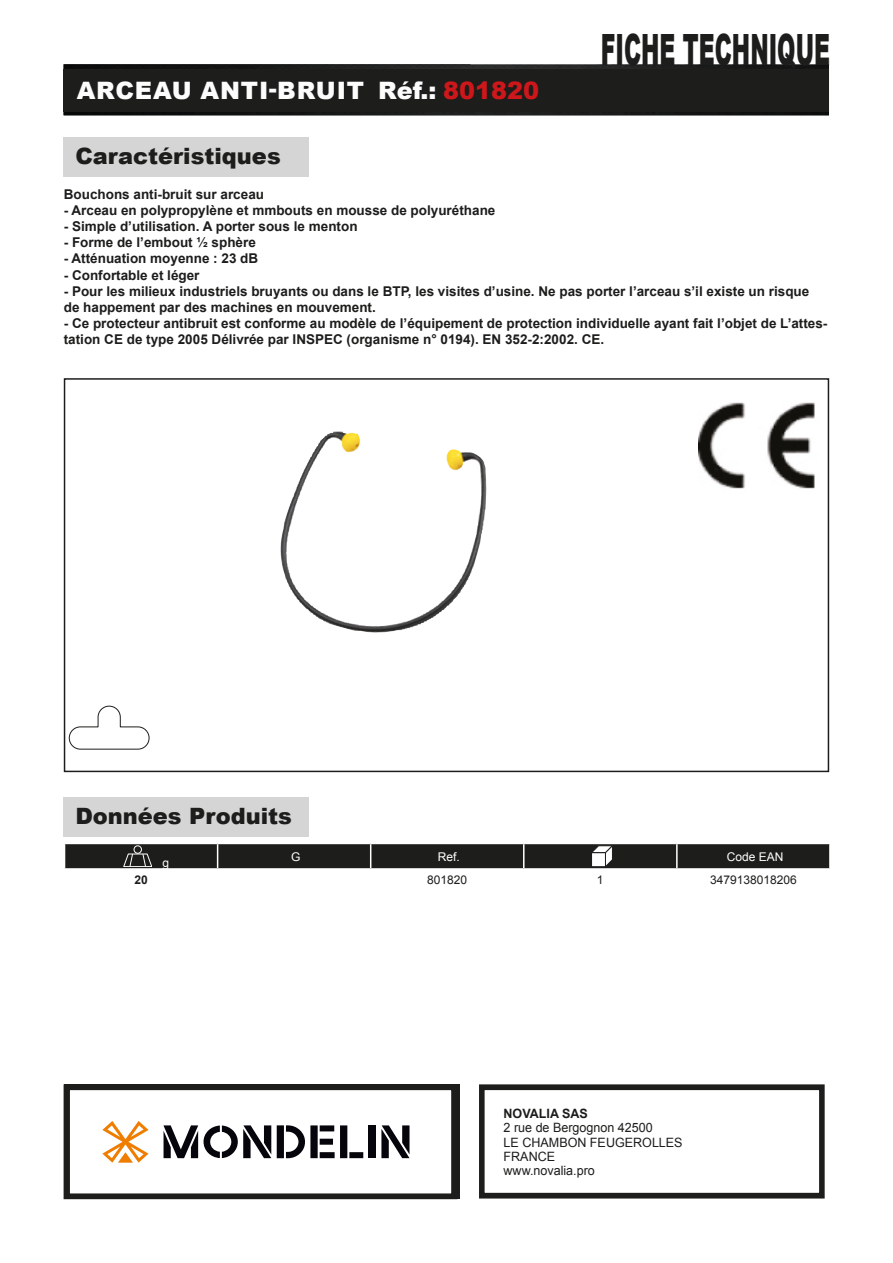
<style>
.page{position:relative;width:893px;height:1263px;background:#fff}
.page>*{position:absolute;margin:0;border:0;box-sizing:border-box;transform-origin:0 0}
.t1{font:900 43.2px "Arial";color:#1d1d1b;scale:.51 1}
.t2{font:900 24px "Arial";letter-spacing:.02em;color:#fcfcfc}
.t3{font:900 22.5px "Arial";color:#1d1d1b}
.t4{font:700 13.5px/16.2px "Arial";color:#1d1d1b}
.t5{font:12.9px/14.2px "Arial";color:#1d1d1b}
.t6{font:700 12.9px "Arial";color:#1d1d1b}
.t7{font:12px "Arial";color:#1d1d1b}
.t8{font:12px "Arial";color:#fff}
.t9{font:700 12px "Arial";color:#1d1d1b}
.s1{color:#cd171a}
</style>
<div class="page">
<img style="left:64px;top:64px;width:765px;height:51px">
<div style="left:64px;top:69px;width:765px;height:43px;background:#1d1d1b"></div>
<div style="left:479px;top:1084px;width:346px;height:114px;border:6px solid #1d1d1b"></div>
<div style="left:64px;top:137px;width:245px;height:40px;background:#d5d5d5"></div>
<div style="left:64px;top:378px;width:765px;height:394px;border:2px solid #1d1d1b"></div>
<div style="left:64px;top:797px;width:245px;height:40px;background:#d5d5d5"></div>
<svg style="left:64px;top:843px;width:766px;height:26px;background:#353533"></svg>
<img style="left:280px;top:431px;width:206px;height:202px">
<img style="left:699px;top:402px;width:116px;height:87px">
<svg style="left:69px;top:706px;width:81px;height:44px"></svg>
<div style="left:64px;top:1084px;width:393px;height:115px;border:6px solid #1d1d1b"></div>
<svg style="left:277px;top:1125px;width:86px;height:33px"></svg>
<div style="left:369px;top:1125px;width:7px;height:33px;background:#06050b"></div>
<svg style="left:381px;top:1125px;width:28px;height:33px"></svg>
<svg style="left:102px;top:1121px;width:47px;height:42px"></svg>
<svg style="left:164px;top:1125px;width:107px;height:33px"></svg>
<h2 class="t2" style="left:77px;top:73px;width:464px">ARCEAU ANTI-BRUIT Réf.: <span class="s1">801820</span></h2>
<h1 class="t1" style="left:601px;top:18px;width:451px">FICHE TECHNIQUE</h1>
<h3 class="t3" style="left:75px;top:140px;width:207px">Caractéristiques</h3>
<p class="t4" style="left:64px;top:186px;width:202px">Bouchons anti-bruit sur arceau</p>
<p class="t4" style="left:64px;top:202px;width:433px">- Arceau en polypropylène et mmbouts en mousse de polyuréthane</p>
<p class="t4" style="left:64px;top:218px;width:295px">- Simple d’utilisation. A porter sous le menton</p>
<p class="t4" style="left:64px;top:235px;width:194px">- Forme de l’embout ½ sphère</p>
<p class="t4" style="left:64px;top:251px;width:196px">- Atténuation moyenne : 23 dB</p>
<p class="t4" style="left:64px;top:267px;width:137px">- Confortable et léger</p>
<p class="t4" style="left:64px;top:283px;width:747px">- Pour les milieux industriels bruyants ou dans le BTP, les visites d’usine. Ne pas porter l’arceau s’il existe un risque de happement par des machines en mouvement.</p>
<p class="t4" style="left:64px;top:316px;width:765px">- Ce protecteur antibruit est conforme au modèle de l’équipement de protection individuelle ayant fait l’objet de L’attes&shy;tation CE de type 2005 Délivrée par INSPEC (organisme n° 0194). EN 352-2:2002. CE.</p>
<h3 class="t3" style="left:75px;top:800px;width:218px">Données Produits</h3>
<p class="t8" style="left:162px;top:854px;width:8px">g</p>
<p class="t8" style="left:291px;top:848px;width:11px">G</p>
<p class="t8" style="left:438px;top:848px;width:24px">Ref.</p>
<p class="t8" style="left:727px;top:848px;width:58px">Code EAN</p>
<p class="t9" style="left:134px;top:871px;width:15px">20</p>
<p class="t7" style="left:427px;top:871px;width:42px">801820</p>
<p class="t7" style="left:597px;top:871px;width:8px">1</p>
<p class="t7" style="left:710px;top:871px;width:88px">3479138018206</p>
<p class="t6" style="left:504px;top:1105px;width:86px">NOVALIA SAS</p>
<p class="t5" style="left:504px;top:1121px;width:181px">2 rue de Bergognon 42500<br>LE CHAMBON FEUGEROLLES<br>FRANCE<br>www.novalia.pro</p>
</div>
